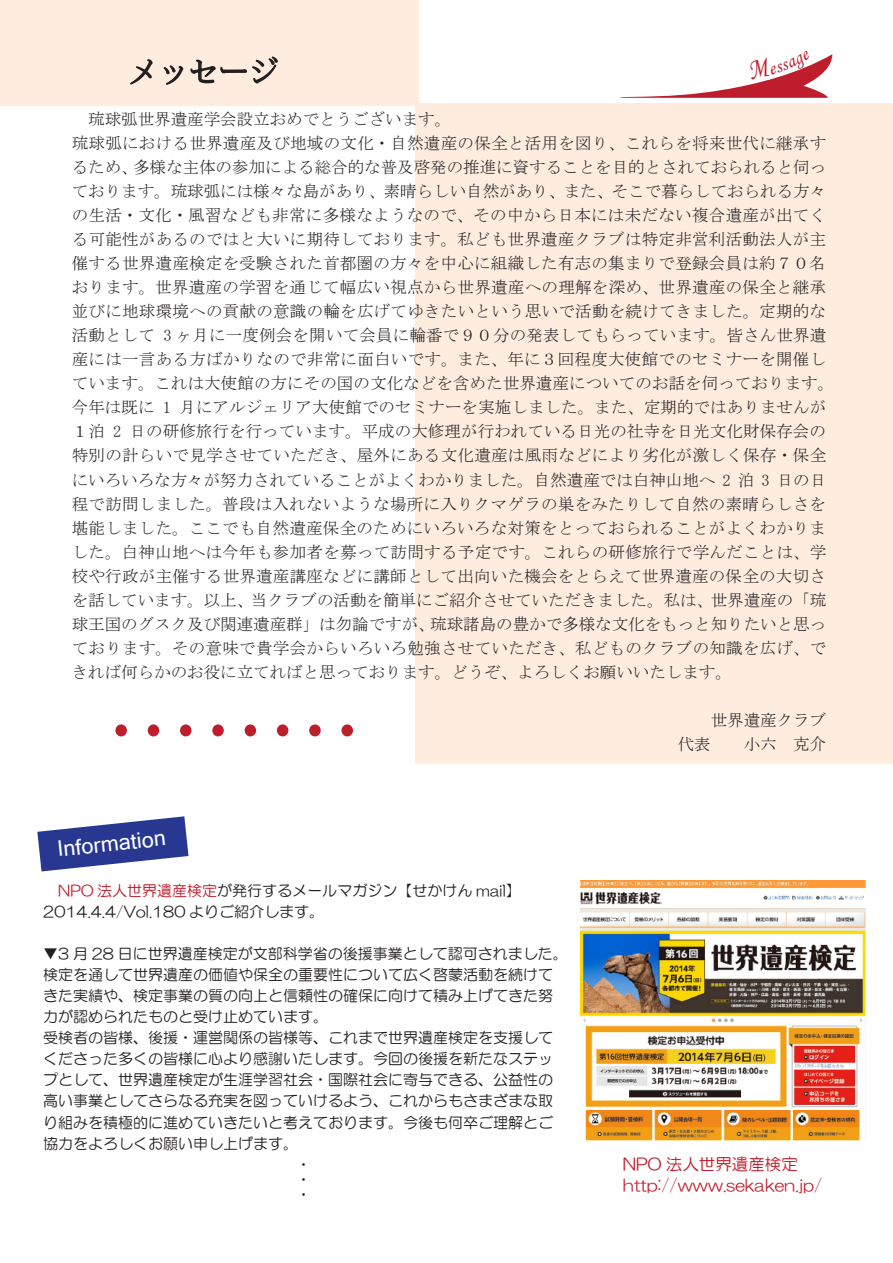
<style>
.page{position:relative;width:893px;height:1263px;background:#fff}
.page>*{position:absolute;margin:0;border:0;box-sizing:border-box;transform-origin:0 0}
.t1{font:30px "Hana Min A";color:#231f20}
.t2{font:21px "Mangal";color:#fff}
.t3{font:16.5px/24px "MS Mincho";letter-spacing:.015em;color:#231f20}
.t4{font:16.5px/21px "HG Maru Gothic MPRO";color:#be1d2c}
.t5{font:15px/21px "HG Maru Gothic MPRO";color:#231f20}
.s1{color:#be1d2c}
</style>
<div class="page">
<div style="left:115px;top:724px;width:12px;height:12px;background:#be1d2c;border-radius:50%"></div>
<div style="left:148px;top:724px;width:11px;height:12px;background:#be1d2c;border-radius:50%"></div>
<div style="left:180px;top:724px;width:12px;height:12px;background:#be1d2c;border-radius:50%"></div>
<div style="left:212px;top:724px;width:12px;height:12px;background:#be1d2c;border-radius:50%"></div>
<div style="left:245px;top:724px;width:11px;height:12px;background:#be1d2c;border-radius:50%"></div>
<div style="left:277px;top:724px;width:11px;height:12px;background:#be1d2c;border-radius:50%"></div>
<div style="left:309px;top:724px;width:12px;height:12px;background:#be1d2c;border-radius:50%"></div>
<div style="left:341px;top:724px;width:12px;height:12px;background:#be1d2c;border-radius:50%"></div>
<div style="left:415px;top:103px;width:478px;height:660px;background:#feecdf"></div>
<div style="left:0;top:0;width:418px;height:106px;background:#feecdf"></div>
<svg style="left:130px;top:59px;width:23px;height:26px"></svg>
<svg style="left:163px;top:65px;width:21px;height:20px"></svg>
<svg style="left:190px;top:56px;width:88px;height:28px"></svg>
<img style="left:580px;top:880px;width:285px;height:260px">
<svg style="left:37px;top:816px;width:151px;height:55px"></svg>
<svg style="left:620px;top:54px;width:212px;height:44px"></svg>
<h1 class="t1" style="left:129px;top:54px;width:151px">メッセージ</h1>
<p class="t3" style="left:72px;top:107px;width:764px">　琉球弧世界遺産学会設立おめでとうございます。<br>琉球弧における世界遺産及び地域の文化・自然遺産の保全と活用を図り、これらを将来世代に継承するため、多様な主体の参加による総合的な普及啓発の推進に資することを目的とされておられると伺っております。琉球弧には様々な島があり、素晴らしい自然があり、また、そこで暮らしておられる方々の生活・文化・風習なども非常に多様なようなので、その中から日本には未だない複合遺産が出てくる可能性があるのではと大いに期待しております。私ども世界遺産クラブは特定非営利活動法人が主催する世界遺産検定を受験された首都圏の方々を中心に組織した有志の集まりで登録会員は約７０名おります。世界遺産の学習を通じて幅広い視点から世界遺産への理解を深め、世界遺産の保全と継承並びに地球環境への貢献の意識の輪を広げてゆきたいという思いで活動を続けてきました。定期的な活動として 3 ヶ月に一度例会を開いて会員に輪番で９０分の発表してもらっています。皆さん世界遺産には一言ある方ばかりなので非常に面白いです。また、年に３回程度大使館でのセミナーを開催しています。これは大使館の方にその国の文化などを含めた世界遺産についてのお話を伺っております。今年は既に 1 月にアルジェリア大使館でのセミナーを実施しました。また、定期的ではありませんが１泊 2 日の研修旅行を行っています。平成の大修理が行われている日光の社寺を日光文化財保存会の特別の計らいで見学させていただき、屋外にある文化遺産は風雨などにより劣化が激しく保存・保全にいろいろな方々が努力されていることがよくわかりました。自然遺産では白神山地へ 2 泊 3 日の日程で訪問しました。普段は入れないような場所に入りクマゲラの巣をみたりして自然の素晴らしさを堪能しました。ここでも自然遺産保全のためにいろいろな対策をとっておられることがよくわかりました。白神山地へは今年も参加者を募って訪問する予定です。これらの研修旅行で学んだことは、学校や行政が主催する世界遺産講座などに講師として出向いた機会をとらえて世界遺産の保全の大切さを話しています。以上、当クラブの活動を簡単にご紹介させていただきました。私は、世界遺産の「琉球王国のグスク及び関連遺産群」は勿論ですが、琉球諸島の豊かで多様な文化をもっと知りたいと思っております。その意味で貴学会からいろいろ勉強させていただき、私どものクラブの知識を広げ、できれば何らかのお役に立てればと思っております。どうぞ、よろしくお願いいたします。</p>
<p class="t3" style="left:678px;top:708px;width:150px;text-align:right">世界遺産クラブ<br>代表　　小六　克介</p>
<p class="t2" style="left:56px;top:837px;width:111px;rotate:-6deg">Information</p>
<p class="t5" style="left:43px;top:880px;width:479px;text-indent:15px"><span class="s1">NPO 法人世界遺産検定</span>が発行するメールマガジン【せかけん mail】<br>2014.4.4/Vol.180 よりご紹介します。</p>
<p class="t5" style="left:43px;top:943px;width:526px">▼3 月 28 日に世界遺産検定が文部科学省の後援事業として認可されました。</p>
<p class="t5" style="left:43px;top:964px;width:512px">検定を通して世界遺産の価値や保全の重要性について広く啓蒙活動を続けて</p>
<p class="t5" style="left:43px;top:985px;width:512px">きた実績や、検定事業の質の向上と信頼性の確保に向けて積み上げてきた努</p>
<p class="t5" style="left:43px;top:1006px;width:287px">力が認められたものと受け止めています。</p>
<p class="t5" style="left:43px;top:1027px;width:512px">受検者の皆様、後援・運営関係の皆様等、これまで世界遺産検定を支援して</p>
<p class="t5" style="left:43px;top:1048px;width:512px">くださった多くの皆様に心より感謝いたします。今回の後援を新たなステッ</p>
<p class="t5" style="left:43px;top:1069px;width:512px">プとして、世界遺産検定が生涯学習社会・国際社会に寄与できる、公益性の</p>
<p class="t5" style="left:43px;top:1090px;width:512px">高い事業としてさらなる充実を図っていけるよう、これからもさまざまな取</p>
<p class="t5" style="left:43px;top:1111px;width:512px">り組みを積極的に進めていきたいと考えております。今後も何卒ご理解とご</p>
<p class="t5" style="left:43px;top:1132px;width:257px">協力をよろしくお願い申し上げます。</p>
<p class="t5" style="left:296px;top:1153px;width:16px">・</p>
<p class="t5" style="left:296px;top:1171px;width:16px;line-height:15px">・・</p>
<p class="t4" style="left:623px;top:1153px;width:201px">NPO 法人世界遺産検定http://www.sekaken.jp/</p>
</div>
